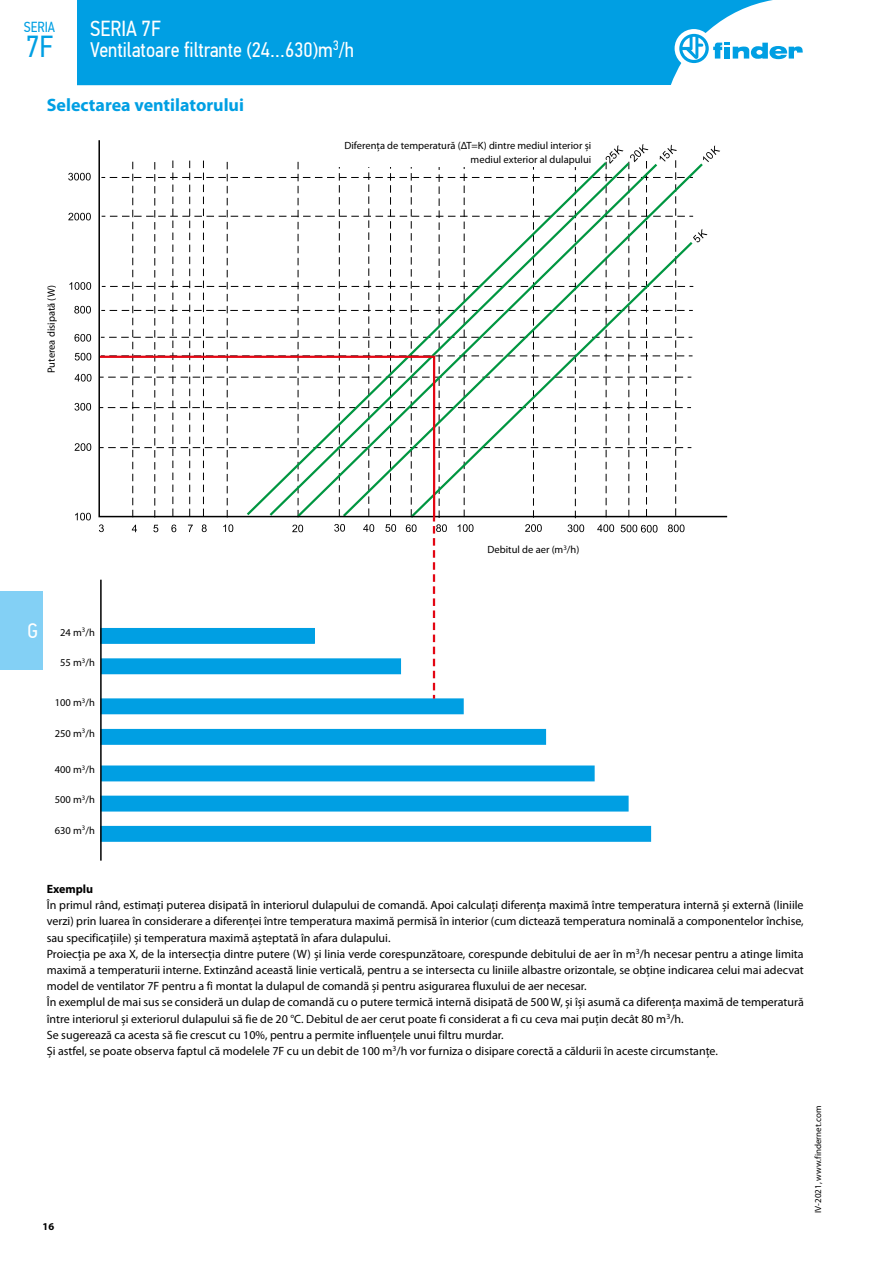
<style>
.page{position:relative;width:893px;height:1263px;background:#fff}
.page>*{position:absolute;margin:0;border:0;box-sizing:border-box;transform-origin:0 0}
.t1{font:30.3px "PF Din Text Cond Pro";color:#009fe3}
.t2{font:21.75px "PF Din Text Cond Pro";color:#fff}
.t3{font:21px "PF Din Text Cond Pro";color:#fff}
.t4{font:700 18px "Myriad Pro";color:#009fe3}
.t5{font:14.55px "PF Din Text Cond Pro";color:#009fe3}
.t6{font:12px/16.2px "Myriad Pro";color:#000}
.t7{font:700 12px "Myriad Pro";color:#000}
.t8{font:10.5px/14.2px "Myriad Pro";color:#000;text-align:right}
.t9{font:700 10.5px "Myriad Pro";color:#000}
.t10{font:9px "Myriad Pro";color:#000}
</style>
<div class="page">
<div style="left:0;top:591px;width:43px;height:79px;background:#83d0f5"></div>
<div style="left:77px;top:0;width:696px;height:85px;background:#009fe3"></div>
<div style="left:675px;top:29px;width:38px;height:39px;background:#fff;border-radius:50%"></div>
<svg style="left:679px;top:34px;width:124px;height:29px"></svg>
<svg style="left:68px;top:173px;width:23px;height:7px"></svg>
<svg style="left:68px;top:213px;width:23px;height:7px"></svg>
<svg style="left:69px;top:282px;width:22px;height:8px"></svg>
<svg style="left:74px;top:306px;width:17px;height:8px"></svg>
<svg style="left:74px;top:334px;width:17px;height:8px"></svg>
<svg style="left:75px;top:353px;width:16px;height:7px"></svg>
<svg style="left:75px;top:374px;width:16px;height:8px"></svg>
<svg style="left:75px;top:403px;width:16px;height:8px"></svg>
<svg style="left:75px;top:443px;width:16px;height:8px"></svg>
<svg style="left:75px;top:513px;width:16px;height:7px"></svg>
<svg style="left:98px;top:140px;width:629px;height:721px"></svg>
<svg style="left:99px;top:144px;width:621px;height:555px"></svg>
<div style="left:336px;top:141px;width:255px;height:25px;background:#fff"></div>
<p class="t5" style="left:24px;top:19px;width:33px">SERIA</p>
<h1 class="t1" style="left:26px;top:28px;width:28px">7F</h1>
<h2 class="t2" style="left:90px;top:16px;width:72px">SERIA 7F</h2>
<h3 class="t3" style="left:90px;top:38px;width:265px">Ventilatoare filtrante (24…630)m<sup>3</sup>/h</h3>
<h3 class="t4" style="left:47px;top:93px;width:199px">Selectarea ventilatorului</h3>
<p class="t8" style="left:44px;top:373px;width:90px;rotate:-90deg">Puterea disipată (W)</p>
<p class="t8" style="left:345px;top:138px;width:248px">Diferenţa de temperatură (ΔT=K) dintre mediul interior şi mediul exterior al dulapului</p>
<p class="t8" style="left:488px;top:542px;width:93px">Debitul de aer (m<sup>3</sup>/h)</p>
<h3 class="t3" style="left:28px;top:619px;width:12px">G</h3>
<p class="t8" style="left:60px;top:625px;width:36px">24 m<sup>3</sup>/h</p>
<p class="t8" style="left:60px;top:655px;width:36px">55 m<sup>3</sup>/h</p>
<p class="t8" style="left:55px;top:695px;width:42px">100 m<sup>3</sup>/h</p>
<p class="t8" style="left:55px;top:726px;width:42px">250 m<sup>3</sup>/h</p>
<p class="t8" style="left:55px;top:762px;width:42px">400 m<sup>3</sup>/h</p>
<p class="t8" style="left:55px;top:793px;width:42px">500 m<sup>3</sup>/h</p>
<p class="t8" style="left:55px;top:823px;width:42px">630 m<sup>3</sup>/h</p>
<p class="t7" style="left:47px;top:881px;width:48px">Exemplu</p>
<p class="t6" style="left:47px;top:897px;width:758px">În primul rând, estimaţi puterea disipată în interiorul dulapului de comandă. Apoi calculaţi diferenţa maximă între temperatura internă şi externă (liniile verzi) prin luarea în considerare a diferenţei între temperatura maximă permisă în interior (cum dictează temperatura nominală a componentelor închise, sau specificaţiile) şi temperatura maximă aşteptată în afara dulapului.<br>Proiecţia pe axa X, de la intersecţia dintre putere (W) şi linia verde corespunzătoare, corespunde debitului de aer în m<sup>3</sup>/h necesar pentru a atinge limita maximă a temperaturii interne. Extinzând această linie verticală, pentru a se intersecta cu liniile albastre orizontale, se obţine indicarea celui mai adecvat model de ventilator 7F pentru a fi montat la dulapul de comandă şi pentru asigurarea fluxului de aer necesar.<br>În exemplul de mai sus se consideră un dulap de comandă cu o putere termică internă disipată de 500 W, şi îşi asumă ca diferenţa maximă de temperatură între interiorul şi exteriorul dulapului să fie de 20 °C. Debitul de aer cerut poate fi considerat a fi cu ceva mai puţin decât 80 m<sup>3</sup>/h.<br>Se sugerează ca acesta să fie crescut cu 10%, pentru a permite influenţele unui filtru murdar.<br>Şi astfel, se poate observa faptul că modelele 7F cu un debit de 100 m<sup>3</sup>/h vor furniza o disipare corectă a căldurii în aceste circumstanţe.</p>
<p class="t9" style="left:43px;top:1219px;width:13px">16</p>
<p class="t10" style="left:812px;top:1213px;width:108px;rotate:-90deg">IV-2021, www.findernet.com</p>
</div>
